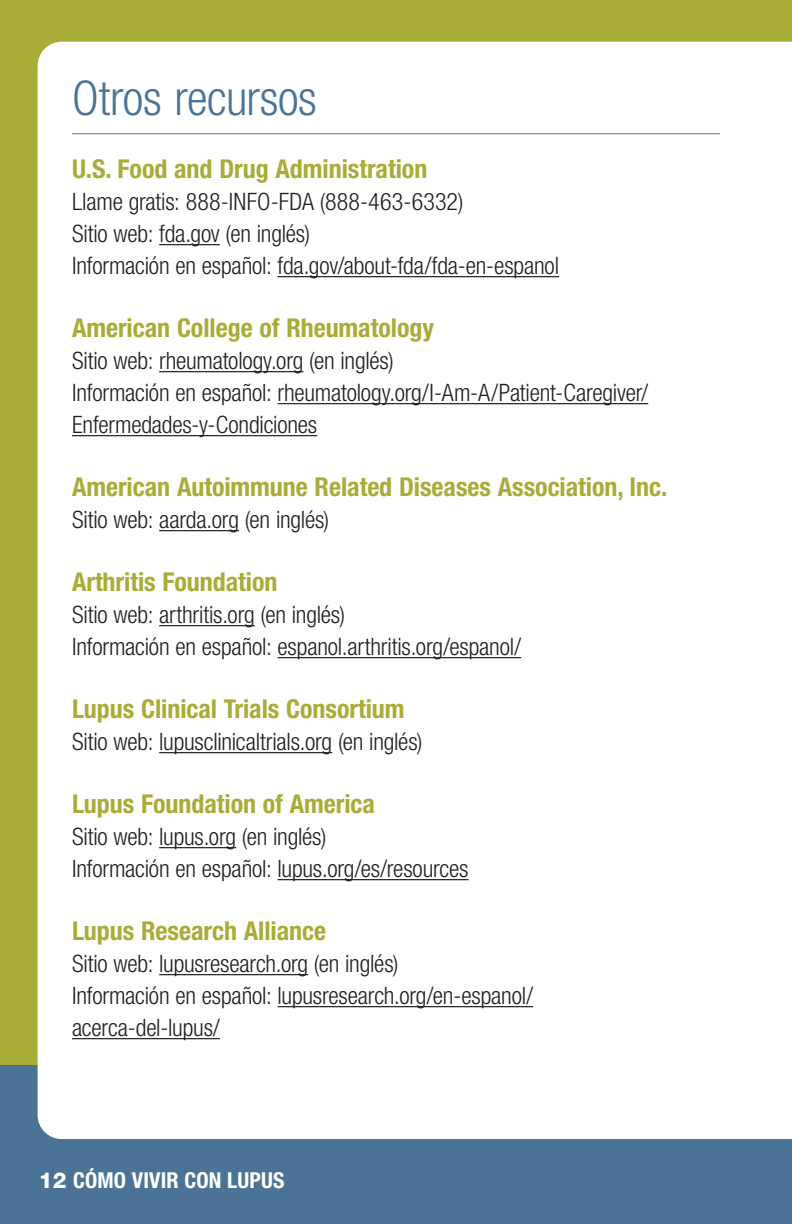
<style>
.page{position:relative;width:792px;height:1224px;background:#fff}
.page>*{position:absolute;margin:0;border:0;box-sizing:border-box;transform-origin:0 0}
.t1{font:300 condensed 48px "Helvetica Neue LT Std";letter-spacing:-.005em;color:#4b7396}
.H4_-_Resources{font:700 condensed 26px "Helvetica Neue LT Std";color:#a9ac36}
.Copy_-_Resources{font:300 condensed 24px/32px "Helvetica Neue LT Std";letter-spacing:-.005em;color:#231f20}
.t2{font:700 condensed 22px "Helvetica Neue LT Std";letter-spacing:.005em;color:#fff}
.s1{font-weight:800;font-stretch:normal}
</style>
<div class="page">
<div style="left:0;top:0;width:792px;height:1084px;background:#a9ac36"></div>
<div style="left:0;top:1066px;width:792px;height:158px;background:#4b7396"></div>
<div style="left:38px;top:42px;width:754px;height:1097px;background:#fff"></div>
<hr style="left:72px;top:133px;width:648px;height:1px;background:#4b7396">
<hr style="left:159px;top:244px;width:61px;height:1px;background:#231f20">
<hr style="left:278px;top:276px;width:281px;height:1px;background:#231f20">
<hr style="left:159px;top:371px;width:144px;height:1px;background:#231f20">
<hr style="left:278px;top:403px;width:370px;height:1px;background:#231f20">
<hr style="left:72px;top:435px;width:245px;height:1px;background:#231f20">
<hr style="left:159px;top:530px;width:80px;height:1px;background:#231f20">
<hr style="left:159px;top:625px;width:96px;height:1px;background:#231f20">
<hr style="left:278px;top:657px;width:243px;height:1px;background:#231f20">
<hr style="left:159px;top:752px;width:173px;height:1px;background:#231f20">
<hr style="left:159px;top:847px;width:77px;height:1px;background:#231f20">
<hr style="left:278px;top:879px;width:191px;height:1px;background:#231f20">
<hr style="left:159px;top:974px;width:149px;height:1px;background:#231f20">
<hr style="left:278px;top:1006px;width:255px;height:1px;background:#231f20">
<hr style="left:72px;top:1038px;width:148px;height:1px;background:#231f20">
<h1 class="t1" style="left:72px;top:71px;width:246px">Otros recursos</h1>
<p class="H4_-_Resources" style="left:72px;top:153px;width:357px">U.S. Food and Drug Administration</p>
<p class="Copy_-_Resources" style="left:72px;top:186px;width:393px">Llame gratis: 888-INFO-FDA (888-463-6332)</p>
<p class="Copy_-_Resources" style="left:72px;top:218px;width:240px">Sitio web: fda.gov (en inglés)</p>
<p class="Copy_-_Resources" style="left:72px;top:250px;width:489px">Información en español: fda.gov/about-fda/fda-en-espanol</p>
<p class="H4_-_Resources" style="left:72px;top:312px;width:364px">American College of Rheumatology</p>
<p class="Copy_-_Resources" style="left:72px;top:345px;width:323px">Sitio web: rheumatology.org (en inglés)</p>
<p class="Copy_-_Resources" style="left:72px;top:377px;width:578px">Información en español: rheumatology.org/I-Am-A/Patient-Caregiver/<br>Enfermedades-y-Condiciones</p>
<p class="H4_-_Resources" style="left:72px;top:471px;width:597px">American Autoimmune Related Diseases Association, Inc.</p>
<p class="Copy_-_Resources" style="left:72px;top:504px;width:259px">Sitio web: aarda.org (en inglés)</p>
<p class="H4_-_Resources" style="left:72px;top:566px;width:207px">Arthritis Foundation</p>
<p class="Copy_-_Resources" style="left:72px;top:599px;width:275px">Sitio web: arthritis.org (en inglés)</p>
<p class="Copy_-_Resources" style="left:72px;top:631px;width:451px">Información en español: espanol.arthritis.org/espanol/</p>
<p class="H4_-_Resources" style="left:72px;top:693px;width:334px">Lupus Clinical Trials Consortium</p>
<p class="Copy_-_Resources" style="left:72px;top:726px;width:352px">Sitio web: lupusclinicaltrials.org (en inglés)</p>
<p class="H4_-_Resources" style="left:72px;top:788px;width:305px">Lupus Foundation of America</p>
<p class="Copy_-_Resources" style="left:72px;top:821px;width:256px">Sitio web: lupus.org (en inglés)</p>
<p class="Copy_-_Resources" style="left:72px;top:853px;width:398px">Información en español: lupus.org/es/resources</p>
<p class="H4_-_Resources" style="left:72px;top:915px;width:256px">Lupus Research Alliance</p>
<p class="Copy_-_Resources" style="left:72px;top:948px;width:328px">Sitio web: lupusresearch.org (en inglés)</p>
<p class="Copy_-_Resources" style="left:72px;top:980px;width:463px">Información en español: lupusresearch.org/en-espanol/ acerca-del-lupus/</p>
<p class="t2" style="left:39px;top:1167px;width:247px"><span class="s1">12</span> CÓMO VIVIR CON LUPUS</p>
</div>
